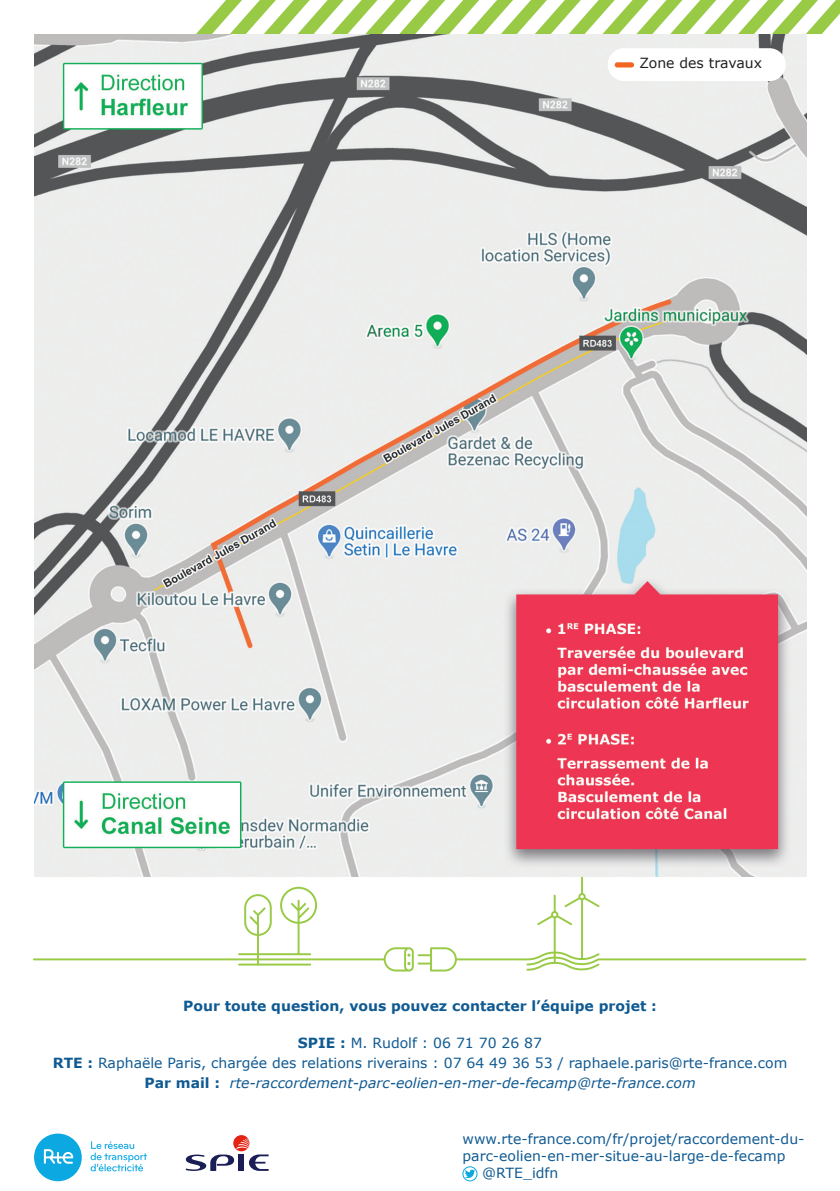
<style>
.page{position:relative;width:840px;height:1191px;background:#fff}
.page>*{position:absolute;margin:0;border:0;box-sizing:border-box;transform-origin:0 0}
.t1{font:14px/20px "Verdana";color:#105a92;text-align:center}
.t2{font:700 14px "Verdana";color:#105a92}
.t3{font:14px "Verdana";color:#231f20}
.s1{font-weight:700}
.s2{font-style:italic}
</style>
<div class="page">
<svg style="left:196px;top:0;width:644px;height:34px"></svg>
<svg style="left:90px;top:1141px;width:57px;height:30px"></svg>
<div style="left:34px;top:1133px;width:48px;height:48px;background:#0ba8e1;border-radius:50%"></div>
<svg style="left:44px;top:1149px;width:29px;height:14px"></svg>
<svg style="left:464px;top:1169px;width:11px;height:9px"></svg>
<div style="left:462px;top:1166px;width:15px;height:15px;border:1px solid #0ba8de;border-radius:50%"></div>
<img style="left:35px;top:34px;width:770px;height:842px">
<svg style="left:185px;top:1135px;width:83px;height:36px"></svg>
<div style="left:607px;top:48px;width:178px;height:33px;background:#fff;border-radius:16px"></div>
<div style="left:614px;top:62px;width:19px;height:5px;background:#f26621;border-radius:3px"></div>
<svg style="left:33px;top:876px;width:772px;height:95px"></svg>
<p class="t3" style="left:639px;top:53px;width:124px">Zone des travaux</p>
<p class="t2" style="left:183px;top:996px;width:475px">Pour toute question, vous pouvez contacter l’équipe projet :</p>
<p class="t1" style="left:53px;top:1032px;width:735px"><span class="s1">SPIE :</span> M. Rudolf : 06 71 70 26 87<br><span class="s1">RTE :</span> Raphaële Paris, chargée des relations riverains : 07 64 49 36 53 / raphaele.paris@rte-france.com<br><span class="s1">Par mail :</span> <span class="s2">rte-raccordement-parc-eolien-en-mer-de-fecamp@rte-france.com</span></p>
<p class="t1" style="left:462px;top:1129px;width:343px">www.rte-france.com/fr/projet/raccordement-du-</p>
<p class="t1" style="left:462px;top:1145px;width:324px">parc-eolien-en-mer-situe-au-large-de-fecamp</p>
<p class="t1" style="left:482px;top:1162px;width:78px">@RTE_idfn</p>
</div>
